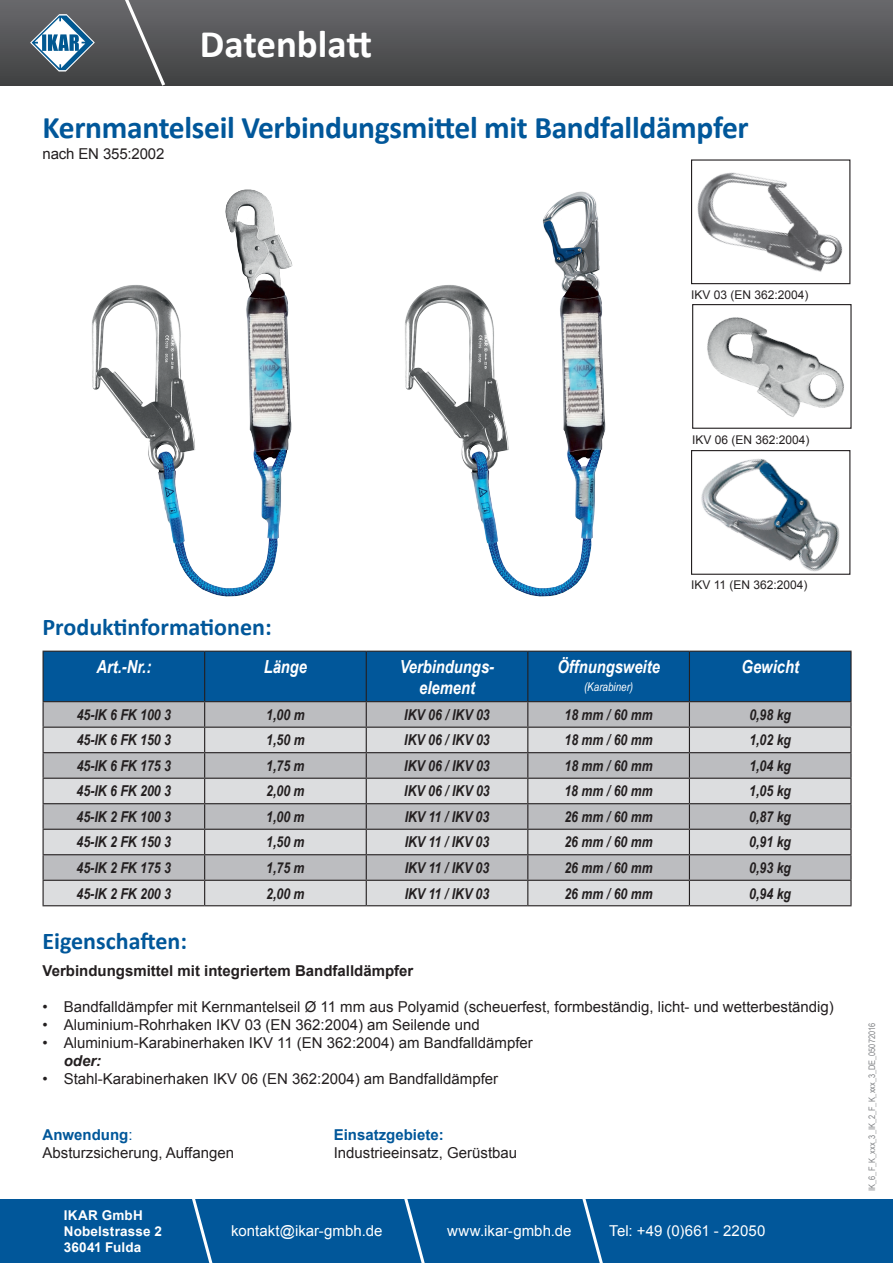
<style>
.page{position:relative;width:893px;height:1263px;background:#fff}
.page>*{position:absolute;margin:0;border:0;box-sizing:border-box;transform-origin:0 0}
.t1{font:700 39px "Calibri";color:#fff}
.t2{font:700 31.5px "Calibri";letter-spacing:-.01em;color:#01579a}
.t3{font:700 24px "Calibri";color:#01579a}
.t4{font:italic 700 18px/21.6px "Arial Narrow";color:#fff;text-align:center}
.t5{font:italic 700 15px "Arial Narrow";color:#231f20}
.t6{font:15px/18px "Arial";color:#231f20}
.t7{font:15px "Arial";color:#fff}
.t8{font:700 15px "Arial";color:#231f20}
.t9{font:700 15px "Arial";color:#01579a}
.t10{font:italic 700 15px "Arial";color:#231f20}
.t11{font:700 13.5px/16.2px "Arial";letter-spacing:.015em;color:#fff}
.t12{font:12px "Arial";color:#231f20}
.t13{font:italic 12px "Arial Narrow";color:#fff}
.t14{font:9px "Arial Narrow";color:#808285}
.s1{font-weight:700;color:#01579a}
.s2{color:#01579a}
</style>
<div class="page">
<div style="left:0;top:0;width:893px;height:85px;background:linear-gradient(to bottom,#69696c,#404142)"></div>
<svg style="left:117px;top:0;width:51px;height:86px;background:#5f6061"></svg>
<svg style="left:30px;top:14px;width:65px;height:58px"></svg>
<div style="left:0;top:1199px;width:893px;height:64px;background:#01579a"></div>
<svg style="left:192px;top:1199px;width:21px;height:64px"></svg>
<svg style="left:404px;top:1199px;width:21px;height:64px"></svg>
<svg style="left:582px;top:1199px;width:21px;height:64px"></svg>
<img style="left:707px;top:317px;width:137px;height:100px">
<div style="left:692px;top:304px;width:160px;height:125px;border:1px solid #231f20"></div>
<img style="left:701px;top:459px;width:139px;height:113px">
<div style="left:691px;top:450px;width:159px;height:125px;border:1px solid #231f20"></div>
<img style="left:697px;top:172px;width:146px;height:100px">
<div style="left:691px;top:159px;width:159px;height:125px;border:1px solid #231f20"></div>
<img style="left:405px;top:191px;width:201px;height:406px">
<img style="left:92px;top:189px;width:201px;height:408px">
<hr style="left:850px;top:702px;width:2px;height:25px;background:#231f20">
<hr style="left:689px;top:727px;width:163px;height:1px;background:#231f20">
<hr style="left:850px;top:728px;width:2px;height:24px;background:#231f20">
<hr style="left:689px;top:752px;width:163px;height:1px;background:#231f20">
<hr style="left:850px;top:753px;width:2px;height:25px;background:#231f20">
<hr style="left:689px;top:778px;width:163px;height:1px;background:#231f20">
<hr style="left:850px;top:779px;width:2px;height:24px;background:#231f20">
<hr style="left:689px;top:803px;width:163px;height:1px;background:#231f20">
<hr style="left:850px;top:804px;width:2px;height:25px;background:#231f20">
<hr style="left:689px;top:829px;width:163px;height:1px;background:#231f20">
<hr style="left:850px;top:830px;width:2px;height:24px;background:#231f20">
<hr style="left:689px;top:854px;width:163px;height:1px;background:#231f20">
<hr style="left:850px;top:855px;width:2px;height:25px;background:#231f20">
<hr style="left:689px;top:880px;width:163px;height:1px;background:#231f20">
<svg style="left:43px;top:652px;width:808px;height:253px;background:#9eafbe"></svg>
<hr style="left:850px;top:881px;width:2px;height:24px;background:#231f20">
<hr style="left:43px;top:905px;width:162px;height:1px;background:#231f20">
<hr style="left:205px;top:905px;width:161px;height:1px;background:#231f20">
<hr style="left:366px;top:905px;width:162px;height:1px;background:#231f20">
<hr style="left:528px;top:905px;width:161px;height:1px;background:#231f20">
<hr style="left:689px;top:905px;width:163px;height:1px;background:#231f20">
<hr style="left:43px;top:651px;width:162px;height:1px;background:#231f20">
<hr style="left:43px;top:652px;width:1px;height:49px;background:#231f20">
<hr style="left:205px;top:651px;width:161px;height:1px;background:#231f20">
<hr style="left:204px;top:652px;width:1px;height:49px;background:#231f20">
<hr style="left:366px;top:651px;width:162px;height:1px;background:#231f20">
<hr style="left:366px;top:652px;width:1px;height:49px;background:#231f20">
<hr style="left:528px;top:651px;width:161px;height:1px;background:#231f20">
<hr style="left:527px;top:652px;width:1px;height:49px;background:#231f20">
<hr style="left:689px;top:651px;width:163px;height:1px;background:#231f20">
<hr style="left:689px;top:652px;width:1px;height:49px;background:#231f20">
<hr style="left:850px;top:652px;width:2px;height:49px;background:#231f20">
<hr style="left:43px;top:701px;width:162px;height:1px;background:#231f20">
<hr style="left:205px;top:701px;width:161px;height:1px;background:#231f20">
<hr style="left:366px;top:701px;width:162px;height:1px;background:#231f20">
<hr style="left:528px;top:701px;width:161px;height:1px;background:#231f20">
<hr style="left:689px;top:701px;width:163px;height:1px;background:#231f20">
<h1 class="t1" style="left:200px;top:19px;width:174px">Datenblatt</h1>
<h2 class="t2" style="left:43px;top:108px;width:708px">Kernmantelseil Verbindungsmittel mit Bandfalldämpfer</h2>
<p class="t6" style="left:43px;top:145px;width:123px">nach EN 355:2002</p>
<p class="t12" style="left:691px;top:287px;width:119px">IKV 03 (EN 362:2004)</p>
<p class="t12" style="left:692px;top:432px;width:119px">IKV 06 (EN 362:2004)</p>
<h3 class="t3" style="left:43px;top:611px;width:231px">Produktinformationen:</h3>
<p class="t4" style="left:97px;top:655px;width:56px">Art.-Nr.:</p>
<p class="t4" style="left:264px;top:655px;width:45px">Länge</p>
<p class="t4" style="left:400px;top:655px;width:96px">Verbindungs&shy;element</p>
<p class="t4" style="left:557px;top:655px;width:104px">Öffnungsweite</p>
<p class="t13" style="left:584px;top:678px;width:51px">(Karabiner)</p>
<p class="t12" style="left:691px;top:577px;width:118px">IKV 11 (EN 362:2004)</p>
<p class="t4" style="left:741px;top:655px;width:59px">Gewicht</p>
<p class="t5" style="left:77px;top:703px;width:96px">45-IK 6 FK 100 3</p>
<p class="t5" style="left:266px;top:703px;width:40px">1,00 m</p>
<p class="t5" style="left:404px;top:703px;width:87px">IKV 06 / IKV 03</p>
<p class="t5" style="left:564px;top:703px;width:90px">18 mm / 60 mm</p>
<p class="t5" style="left:749px;top:703px;width:43px">0,98 kg</p>
<p class="t5" style="left:77px;top:729px;width:96px">45-IK 6 FK 150 3</p>
<p class="t5" style="left:266px;top:729px;width:40px">1,50 m</p>
<p class="t5" style="left:404px;top:729px;width:87px">IKV 06 / IKV 03</p>
<p class="t5" style="left:564px;top:729px;width:90px">18 mm / 60 mm</p>
<p class="t5" style="left:749px;top:729px;width:43px">1,02 kg</p>
<p class="t5" style="left:77px;top:754px;width:96px">45-IK 6 FK 175 3</p>
<p class="t5" style="left:266px;top:754px;width:40px">1,75 m</p>
<p class="t5" style="left:404px;top:754px;width:87px">IKV 06 / IKV 03</p>
<p class="t5" style="left:564px;top:754px;width:90px">18 mm / 60 mm</p>
<p class="t5" style="left:749px;top:754px;width:43px">1,04 kg</p>
<p class="t5" style="left:77px;top:780px;width:96px">45-IK 6 FK 200 3</p>
<p class="t5" style="left:266px;top:780px;width:40px">2,00 m</p>
<p class="t5" style="left:404px;top:780px;width:87px">IKV 06 / IKV 03</p>
<p class="t5" style="left:564px;top:780px;width:90px">18 mm / 60 mm</p>
<p class="t5" style="left:749px;top:780px;width:43px">1,05 kg</p>
<p class="t5" style="left:77px;top:805px;width:96px">45-IK 2 FK 100 3</p>
<p class="t5" style="left:266px;top:805px;width:40px">1,00 m</p>
<p class="t5" style="left:405px;top:805px;width:86px">IKV 11 / IKV 03</p>
<p class="t5" style="left:564px;top:805px;width:90px">26 mm / 60 mm</p>
<p class="t5" style="left:749px;top:805px;width:43px">0,87 kg</p>
<p class="t5" style="left:77px;top:831px;width:96px">45-IK 2 FK 150 3</p>
<p class="t5" style="left:266px;top:831px;width:40px">1,50 m</p>
<p class="t5" style="left:405px;top:831px;width:86px">IKV 11 / IKV 03</p>
<p class="t5" style="left:564px;top:831px;width:90px">26 mm / 60 mm</p>
<p class="t5" style="left:749px;top:831px;width:43px">0,91 kg</p>
<p class="t5" style="left:77px;top:856px;width:96px">45-IK 2 FK 175 3</p>
<p class="t5" style="left:266px;top:856px;width:40px">1,75 m</p>
<p class="t5" style="left:405px;top:856px;width:86px">IKV 11 / IKV 03</p>
<p class="t5" style="left:564px;top:856px;width:90px">26 mm / 60 mm</p>
<p class="t5" style="left:749px;top:856px;width:43px">0,93 kg</p>
<p class="t5" style="left:77px;top:882px;width:96px">45-IK 2 FK 200 3</p>
<p class="t5" style="left:266px;top:882px;width:40px">2,00 m</p>
<p class="t5" style="left:405px;top:882px;width:86px">IKV 11 / IKV 03</p>
<p class="t5" style="left:564px;top:882px;width:90px">26 mm / 60 mm</p>
<p class="t5" style="left:749px;top:882px;width:43px">0,94 kg</p>
<h3 class="t3" style="left:43px;top:926px;width:146px">Eigenschaften:</h3>
<p class="t8" style="left:43px;top:961px;width:372px">Verbindungsmittel mit integriertem Bandfalldämpfer</p>
<p class="t6" style="left:43px;top:998px;width:793px">• Bandfalldämpfer mit Kernmantelseil Ø 11 mm aus Polyamid (scheuerfest, formbeständig, licht- und wetterbeständig)</p>
<p class="t6" style="left:43px;top:1016px;width:439px">• Aluminium-Rohrhaken IKV 03 (EN 362:2004) am Seilende und</p>
<p class="t6" style="left:43px;top:1034px;width:492px">• Aluminium-Karabinerhaken IKV 11 (EN 362:2004) am Bandfalldämpfer</p>
<p class="t10" style="left:64px;top:1051px;width:39px">oder:</p>
<p class="t6" style="left:43px;top:1070px;width:457px">• Stahl-Karabinerhaken IKV 06 (EN 362:2004) am Bandfalldämpfer</p>
<p class="t6" style="left:43px;top:1126px;width:193px"><span class="s1">Anwendung</span><span class="s2">:<br></span>Absturzsicherung, Auffangen</p>
<p class="t9" style="left:334px;top:1125px;width:112px">Einsatzgebiete:</p>
<p class="t6" style="left:334px;top:1144px;width:185px">Industrieeinsatz, Gerüstbau</p>
<p class="t11" style="left:64px;top:1207px;width:100px">IKAR GmbH<br>Nobelstrasse 2<br>36041 Fulda</p>
<p class="t7" style="left:231px;top:1221px;width:153px">kontakt@ikar-gmbh.de</p>
<p class="t7" style="left:447px;top:1221px;width:126px">www.ikar-gmbh.de</p>
<p class="t7" style="left:609px;top:1221px;width:158px">Tel: +49 (0)661 - 22050</p>
<p class="t14" style="left:865px;top:1191px;width:169px;rotate:-90deg">IK_6_F_K_xxx_3_IK_2_F_K_xxx_3_DE_05072016</p>
</div>
